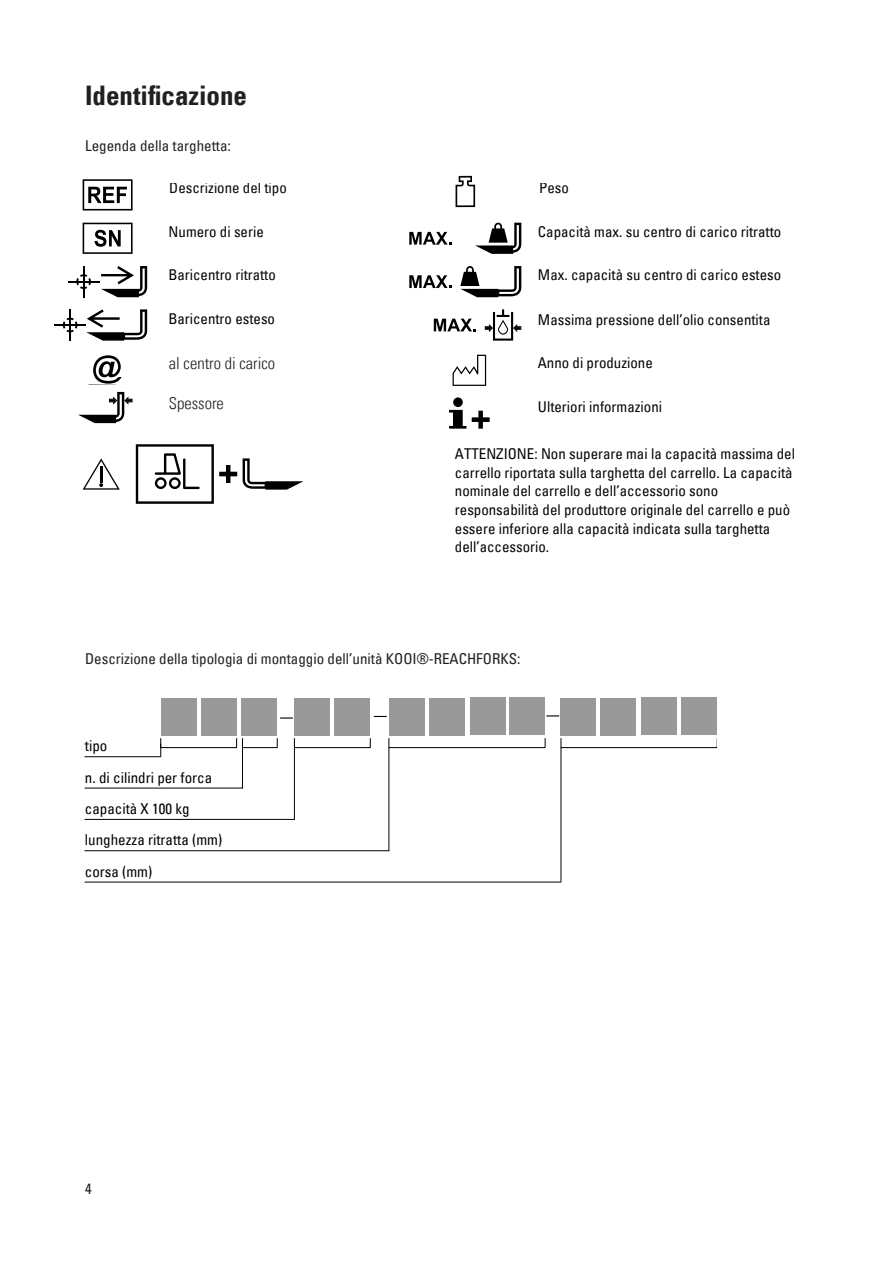
<style>
.page{position:relative;width:893px;height:1263px;background:#fff}
.page>*{position:absolute;margin:0;border:0;box-sizing:border-box;transform-origin:0 0}
.Header1{font:700 condensed 27px "Univers LT";color:#231f20}
.t1{font:300 condensed 16.5px "Univers LT";color:#231f20}
.t2{font:condensed 15px "Univers LT";color:#231f20}
.t3{font:condensed 15px/31.3px "Univers LT";color:#000}
</style>
<div class="page">
<svg style="left:85px;top:183px;width:709px;height:370px"></svg>
<div style="left:161px;top:698px;width:35px;height:38px;background:#999"></div>
<div style="left:201px;top:698px;width:36px;height:38px;background:#999"></div>
<div style="left:241px;top:698px;width:36px;height:38px;background:#999"></div>
<div style="left:509px;top:698px;width:36px;height:37px;background:#999"></div>
<div style="left:294px;top:698px;width:36px;height:37px;background:#999"></div>
<div style="left:335px;top:698px;width:35px;height:37px;background:#999"></div>
<div style="left:389px;top:698px;width:36px;height:37px;background:#999"></div>
<div style="left:429px;top:698px;width:36px;height:37px;background:#999"></div>
<div style="left:470px;top:697px;width:35px;height:38px;background:#999"></div>
<div style="left:681px;top:698px;width:35px;height:37px;background:#999"></div>
<div style="left:560px;top:698px;width:36px;height:37px;background:#999"></div>
<div style="left:600px;top:698px;width:36px;height:37px;background:#999"></div>
<div style="left:641px;top:697px;width:36px;height:38px;background:#999"></div>
<svg style="left:280px;top:717px;width:13px;height:2px"></svg>
<svg style="left:374px;top:716px;width:13px;height:1px"></svg>
<svg style="left:546px;top:715px;width:13px;height:1px"></svg>
<div style="left:160px;top:738px;width:77px;height:10px;border:1px solid #000"></div>
<div style="left:242px;top:738px;width:36px;height:10px;border:1px solid #000"></div>
<div style="left:294px;top:738px;width:77px;height:10px;border:1px solid #000"></div>
<div style="left:388px;top:738px;width:157px;height:10px;border:1px solid #000"></div>
<div style="left:561px;top:738px;width:157px;height:10px;border:1px solid #000"></div>
<hr style="left:85px;top:756px;width:76px;height:1px;background:#000">
<hr style="left:85px;top:788px;width:157px;height:1px;background:#000">
<hr style="left:85px;top:819px;width:209px;height:1px;background:#000">
<hr style="left:85px;top:850px;width:304px;height:1px;background:#000">
<hr style="left:85px;top:882px;width:475px;height:1px;background:#000">
<svg style="left:160px;top:744px;width:1px;height:12px"></svg>
<hr style="left:242px;top:748px;width:1px;height:40px;background:#000">
<hr style="left:294px;top:748px;width:1px;height:71px;background:#000">
<hr style="left:388px;top:748px;width:1px;height:103px;background:#000">
<hr style="left:561px;top:748px;width:1px;height:134px;background:#000">
<svg style="left:83px;top:179px;width:50px;height:31px"></svg>
<svg style="left:83px;top:223px;width:50px;height:31px"></svg>
<div style="left:55px;top:309px;width:92px;height:32px;background:#fff"></div>
<svg style="left:86px;top:309px;width:61px;height:32px"></svg>
<hr style="left:69px;top:309px;width:2px;height:32px;background:#000">
<hr style="left:55px;top:324px;width:31px;height:2px;background:#000">
<svg style="left:63px;top:318px;width:14px;height:14px"></svg>
<hr style="left:68px;top:281px;width:31px;height:2px;background:#000">
<svg style="left:76px;top:266px;width:71px;height:31px"></svg>
<div style="left:76px;top:355px;width:63px;height:29px;background:#fff"></div>
<svg style="left:93px;top:355px;width:29px;height:29px"></svg>
<div style="left:169px;top:357px;width:138px;height:20px;background:#fff"></div>
<div style="left:78px;top:392px;width:229px;height:44px;background:#fff"></div>
<div style="left:453px;top:179px;width:49px;height:37px;background:#fff"></div>
<svg style="left:455px;top:176px;width:21px;height:32px"></svg>
<svg style="left:409px;top:223px;width:112px;height:31px"></svg>
<svg style="left:409px;top:266px;width:112px;height:75px"></svg>
<svg style="left:453px;top:355px;width:33px;height:31px"></svg>
<div style="left:449px;top:397px;width:41px;height:32px;background:#fff"></div>
<svg style="left:453px;top:397px;width:10px;height:10px"></svg>
<svg style="left:449px;top:401px;width:41px;height:28px"></svg>
<svg style="left:78px;top:392px;width:55px;height:32px"></svg>
<div style="left:83px;top:444px;width:250px;height:60px;background:#fff"></div>
<svg style="left:83px;top:458px;width:37px;height:32px"></svg>
<svg style="left:136px;top:444px;width:168px;height:60px"></svg>
<div style="left:717px;top:679px;width:97px;height:216px;background:#fff"></div>
<p class="Header1" style="left:85px;top:78px;width:164px">Identificazione</p>
<p class="t2" style="left:85px;top:136px;width:147px">Legenda della targhetta:</p>
<p class="t1" style="left:169px;top:353px;width:108px">al centro di carico</p>
<p class="t1" style="left:169px;top:394px;width:56px">Spessore</p>
<p class="t2" style="left:85px;top:649px;width:437px">Descrizione della tipologia di montaggio dell’unità KOOI®-REACHFORKS:</p>
<p class="t3" style="left:85px;top:730px;width:139px">tipo<br>n. di cilindri per forca capacità X 100 kg lunghezza ritratta (mm) corsa (mm)</p>
<p class="t2" style="left:85px;top:1179px;width:8px">4</p>
</div>
